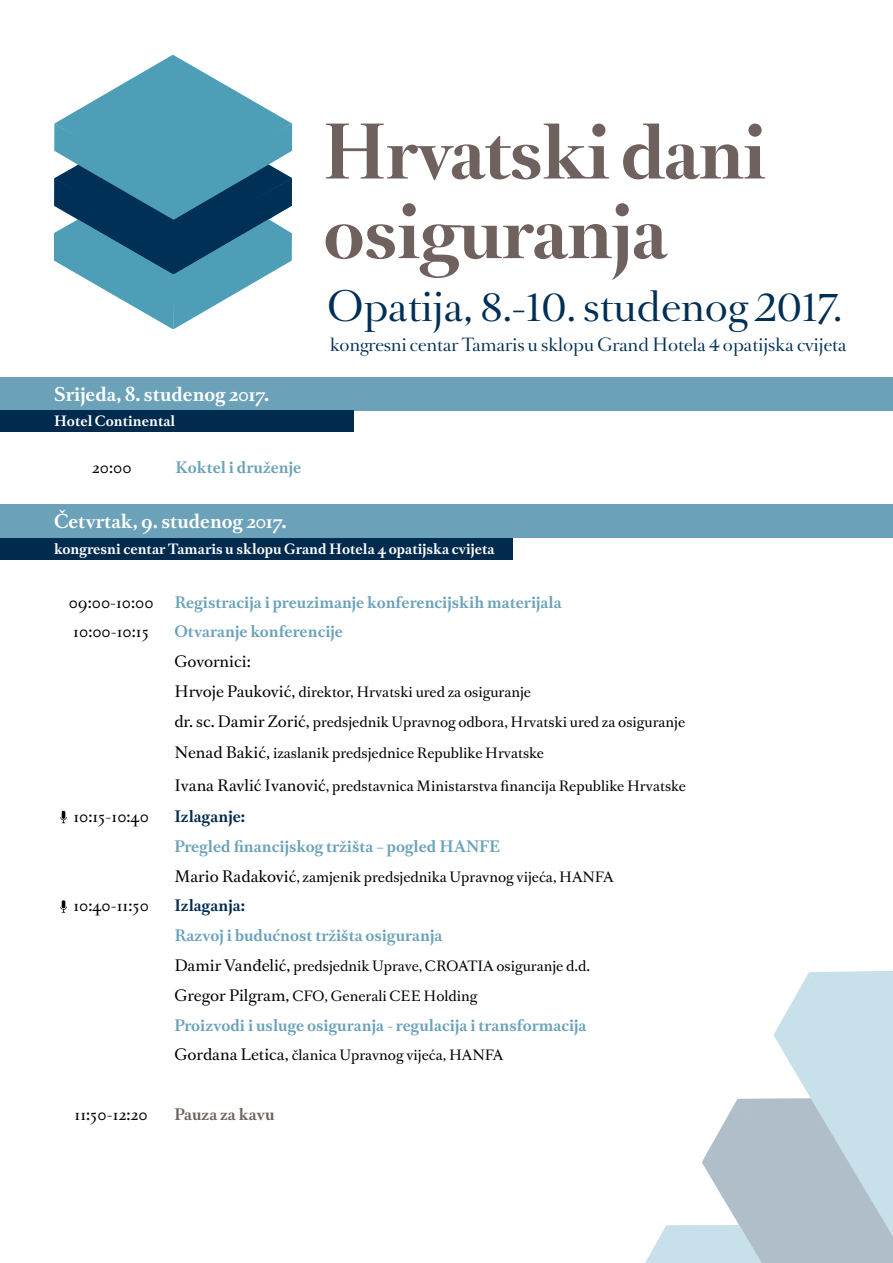
<style>
.page{position:relative;width:893px;height:1263px;background:#fff}
.page>*{position:absolute;margin:0;border:0;box-sizing:border-box;transform-origin:0 0}
.t1{font:700 67.2px/79.7px "Romain BP Headline";color:#6e615e}
.t2{font:37.5px "Romain BP Headline";color:#002f55}
.t3{font:700 18px "Romain BP Text";color:#fff}
.t4{font:16.35px "Romain BP Headline";color:#002f55}
.t5{font:700 15px "Romain BP Text";color:#6ba2b9}
.t6{font:15px "Romain BP Text";color:#000}
.t7{font:700 15px "Romain BP Text";color:#002a4e}
.t8{font:700 15px "Romain BP Text";color:#6e615e}
.t9{font:13.5px "Romain BP Text";color:#000}
.t10{font:700 13.5px "Romain BP Text";color:#fff}
.s1{font-size:15px}
</style>
<div class="page">
<div style="left:0;top:377px;width:893px;height:34px;background:#6ba2b9"></div>
<svg style="left:170px;top:504px;width:669px;height:1px"></svg>
<div style="left:0;top:505px;width:893px;height:33px;background:#6ba2b9"></div>
<div style="left:0;top:411px;width:353px;height:21px;background:#002a4e"></div>
<svg style="left:60px;top:811px;width:7px;height:12px"></svg>
<div style="left:0;top:538px;width:512px;height:21px;background:#002a4e"></div>
<svg style="left:54px;top:55px;width:238px;height:274px"></svg>
<svg style="left:60px;top:900px;width:7px;height:13px"></svg>
<svg style="left:645px;top:1226px;width:21px;height:37px"></svg>
<svg style="left:666px;top:971px;width:227px;height:292px"></svg>
<h1 class="t1" style="left:324px;top:122px;width:443px">Hrvatski dani osiguranja</h1>
<h2 class="t2" style="left:327px;top:286px;width:516px">Opatija, 8.-10. studenog 2017.</h2>
<h3 class="t3" style="left:54px;top:378px;width:217px">Srijeda, 8. studenog 2017.</h3>
<p class="t10" style="left:54px;top:409px;width:123px">Hotel Continental</p>
<p class="t6" style="left:92px;top:454px;width:41px">20:00</p>
<p class="t5" style="left:176px;top:454px;width:127px">Koktel i druženje</p>
<h3 class="t3" style="left:54px;top:506px;width:234px">Četvrtak, 9. studenog 2017.</h3>
<p class="t4" style="left:330px;top:336px;width:518px">kongresni centar Tamaris u sklopu Grand Hotela 4 opatijska cvijeta</p>
<p class="t10" style="left:54px;top:537px;width:442px">kongresni centar Tamaris u sklopu Grand Hotela 4 opatijska cvijeta</p>
<p class="t6" style="left:69px;top:589px;width:86px">09:00-10:00</p>
<p class="t5" style="left:174px;top:589px;width:389px">Registracija i preuzimanje konferencijskih materijala</p>
<p class="t6" style="left:73px;top:619px;width:77px">10:00-10:15</p>
<p class="t5" style="left:174px;top:619px;width:170px">Otvaranje konferencije</p>
<p class="t6" style="left:174px;top:648px;width:78px">Govornici:</p>
<p class="t9" style="left:174px;top:680px;width:358px"><span class="s1">Hrvoje Pauković,</span> direktor, Hrvatski ured za osiguranje</p>
<p class="t9" style="left:174px;top:710px;width:512px"><span class="s1">dr. sc. Damir Zorić,</span> predsjednik Upravnog odbora, Hrvatski ured za osiguranje</p>
<p class="t9" style="left:174px;top:741px;width:371px"><span class="s1">Nenad Bakić,</span> izaslanik predsjednice Republike Hrvatske</p>
<p class="t9" style="left:174px;top:774px;width:513px"><span class="s1">Ivana Ravlić Ivanović</span>, predstavnica Ministarstva financija Republike Hrvatske</p>
<p class="t6" style="left:73px;top:803px;width:77px">10:15-10:40</p>
<p class="t7" style="left:174px;top:803px;width:72px">Izlaganje:</p>
<p class="t5" style="left:174px;top:833px;width:327px">Pregled financijskog tržišta – pogled HANFE</p>
<p class="t9" style="left:174px;top:865px;width:441px"><span class="s1">Mario Radaković</span>, zamjenik predsjednika Upravnog vijeća, HANFA</p>
<p class="t6" style="left:73px;top:893px;width:77px">10:40-11:50</p>
<p class="t7" style="left:174px;top:893px;width:72px">Izlaganja:</p>
<p class="t5" style="left:174px;top:922px;width:270px">Razvoj i budućnost tržišta osiguranja</p>
<p class="t9" style="left:174px;top:954px;width:417px"><span class="s1">Damir Vanđelić,</span> predsjednik Uprave, CROATIA osiguranje d.d.</p>
<p class="t9" style="left:174px;top:984px;width:305px"><span class="s1">Gregor Pilgram,</span> CFO, Generali CEE Holding</p>
<p class="t5" style="left:174px;top:1012px;width:414px">Proizvodi i usluge osiguranja - regulacija i transformacija</p>
<p class="t9" style="left:174px;top:1043px;width:331px"><span class="s1">Gordana Letica,</span> članica Upravnog vijeća, HANFA</p>
<p class="t6" style="left:75px;top:1101px;width:75px">11:50-12:20</p>
<p class="t8" style="left:174px;top:1101px;width:102px">Pauza za kavu</p>
</div>
